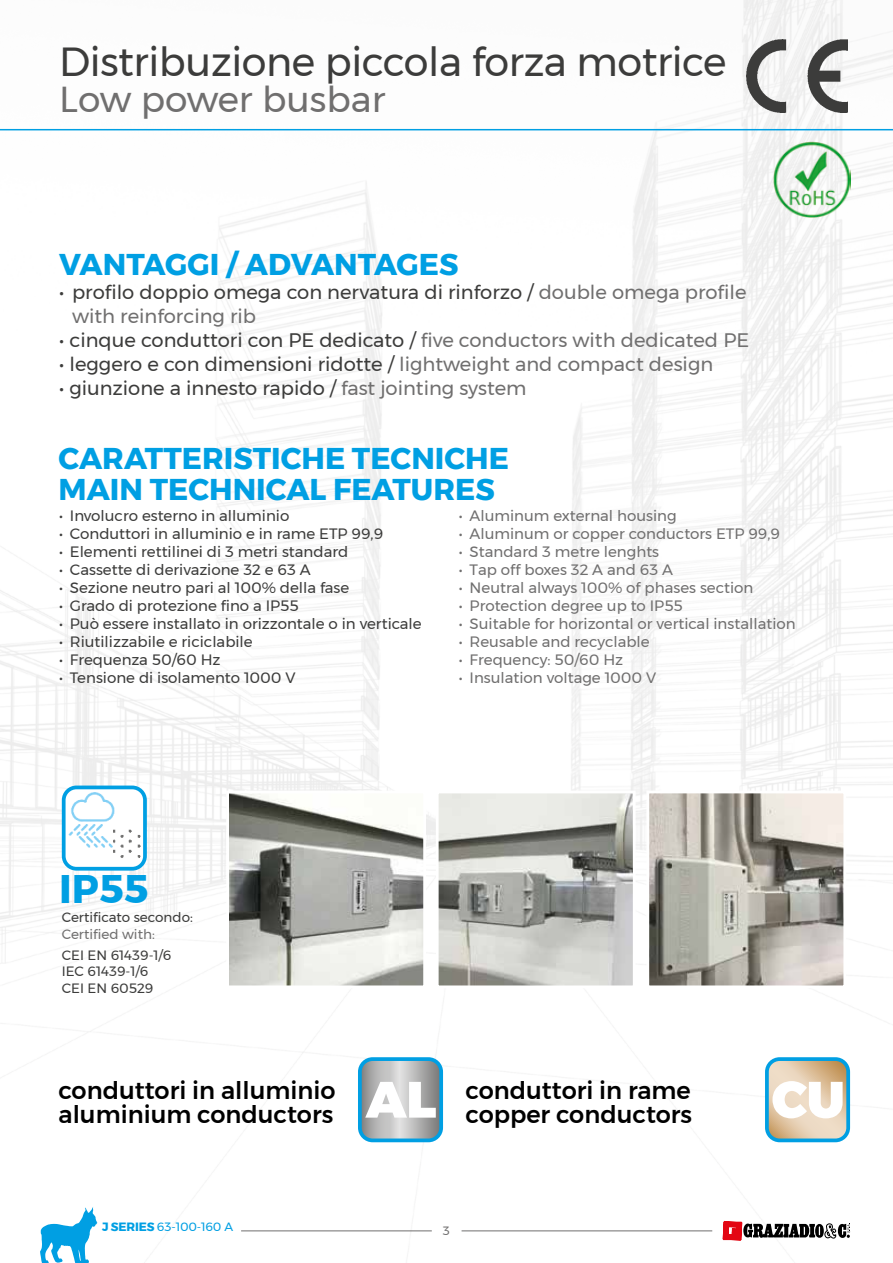
<style>
.page{position:relative;width:893px;height:1263px;background:#fff}
.page>*{position:absolute;margin:0;border:0;box-sizing:border-box;transform-origin:0 0}
.t1{font:40.5px "Montserrat";letter-spacing:-.01em;color:#3c3c3b}
.t2{font:700 39.75px "Montserrat";color:#009fe3}
.t3{font:36px "Montserrat";color:#706f6f}
.t4{font:700 30px/31px "Montserrat";color:#009fe3}
.t5{font:500 24px/24px "Montserrat";color:#000}
.t6{font:19.5px/24px "Montserrat";color:#3c3c3b}
.t7{font:15px "Montserrat";color:#3c3c3b}
.t8{font:15px "Montserrat";color:#706f6f}
.t9{font:13.5px/16.5px "Montserrat";color:#3c3c3b}
.t10{font:13.5px "Montserrat";color:#706f6f}
.t11{font:12px "Montserrat";letter-spacing:-.01em;color:#009fe3}
.t12{font:12px "Montserrat";color:#706f6f}
.s1{color:#706f6f}
.s2{font-weight:700}
</style>
<div class="page">
<img style="left:0;top:0;width:893px;height:1263px">
<div style="left:64px;top:787px;width:81px;height:82px;background:#fff;border-radius:13px"></div>
<div style="left:62px;top:785px;width:85px;height:86px;border:4px solid #009fe3;border-radius:13px"></div>
<img style="left:113px;top:829px;width:27px;height:29px">
<img style="left:67px;top:788px;width:54px;height:64px">
<img style="left:230px;top:795px;width:192px;height:189px">
<div style="left:226px;top:791px;width:200px;height:197px;border:3px solid #fff"></div>
<img style="left:440px;top:795px;width:192px;height:189px">
<div style="left:436px;top:791px;width:200px;height:197px;border:3px solid #fff"></div>
<img style="left:650px;top:795px;width:192px;height:189px">
<div style="left:646px;top:791px;width:200px;height:197px;border:3px solid #fff"></div>
<div style="left:358px;top:1057px;width:85px;height:85px;border:4px solid #009fe3;border-radius:13px"></div>
<svg style="left:360px;top:1059px;width:81px;height:81px"></svg>
<div style="left:765px;top:1057px;width:85px;height:85px;border:4px solid #009fe3;border-radius:13px"></div>
<svg style="left:767px;top:1059px;width:81px;height:81px"></svg>
<hr style="left:0;top:129px;width:893px;height:1px;background:#009fe3">
<img style="left:746px;top:40px;width:101px;height:72px">
<img style="left:774px;top:142px;width:76px;height:75px">
<h1 class="t1" style="left:59px;top:31px;width:669px">Distribuzione piccola forza motrice</h1>
<h3 class="t3" style="left:59px;top:72px;width:328px">Low power busbar</h3>
<h3 class="t4" style="left:59px;top:248px;width:401px">VANTAGGI / ADVANTAGES</h3>
<h3 class="t6" style="left:72px;top:279px;width:676px;text-indent:-13px">• profilo doppio omega con nervatura di rinforzo / <span class="s1">double omega profile with reinforcing rib</span></h3>
<h3 class="t6" style="left:59px;top:327px;width:691px">• cinque conduttori con PE dedicato / <span class="s1">five conductors with dedicated PE</span></h3>
<h3 class="t6" style="left:59px;top:351px;width:655px">• leggero e con dimensioni ridotte / <span class="s1">lightweight and compact design</span></h3>
<h3 class="t6" style="left:59px;top:375px;width:469px">• giunzione a innesto rapido / <span class="s1">fast jointing system</span></h3>
<h3 class="t4" style="left:59px;top:442px;width:452px">CARATTERISTICHE TECNICHE<br>MAIN TECHNICAL FEATURES</h3>
<p class="t7" style="left:59px;top:505px;width:232px">• Involucro esterno in alluminio</p>
<p class="t7" style="left:59px;top:523px;width:325px">• Conduttori in alluminio e in rame ETP 99,9</p>
<p class="t7" style="left:59px;top:541px;width:291px">• Elementi rettilinei di 3 metri standard</p>
<p class="t7" style="left:59px;top:559px;width:253px">• Cassette di derivazione 32 e 63 A</p>
<p class="t7" style="left:59px;top:577px;width:291px">• Sezione neutro pari al 100% della fase</p>
<p class="t7" style="left:59px;top:595px;width:241px">• Grado di protezione fino a IP55</p>
<p class="t7" style="left:59px;top:613px;width:364px">• Può essere installato in orizzontale o in verticale</p>
<p class="t7" style="left:59px;top:631px;width:195px">• Riutilizzabile e riciclabile</p>
<p class="t7" style="left:59px;top:649px;width:163px">• Frequenza 50/60 Hz</p>
<p class="t7" style="left:59px;top:667px;width:238px">• Tensione di isolamento 1000 V</p>
<p class="t8" style="left:459px;top:505px;width:219px">• Aluminum external housing</p>
<p class="t8" style="left:459px;top:523px;width:322px">• Aluminum or copper conductors ETP 99,9</p>
<p class="t8" style="left:459px;top:541px;width:202px">• Standard 3 metre lenghts</p>
<p class="t8" style="left:459px;top:559px;width:216px">• Tap off boxes 32 A and 63 A</p>
<p class="t8" style="left:459px;top:577px;width:296px">• Neutral always 100% of phases section</p>
<p class="t8" style="left:459px;top:595px;width:225px">• Protection degree up to IP55</p>
<p class="t8" style="left:459px;top:613px;width:338px">• Suitable for horizontal or vertical installation</p>
<p class="t8" style="left:459px;top:631px;width:192px">• Reusable and recyclable</p>
<p class="t8" style="left:459px;top:649px;width:166px">• Frequency: 50/60 Hz</p>
<p class="t8" style="left:459px;top:667px;width:199px">• Insulation voltage 1000 V</p>
<h2 class="t2" style="left:59px;top:857px;width:91px">IP55</h2>
<p class="t9" style="left:62px;top:909px;width:133px">Certificato secondo:</p>
<p class="t10" style="left:62px;top:924px;width:95px">Certified with:</p>
<p class="t9" style="left:62px;top:946px;width:111px">CEI EN 61439-1/6<br>IEC 61439-1/6<br>CEI EN 60529</p>
<h3 class="t5" style="left:59px;top:1079px;width:278px">conduttori in alluminio aluminium conductors</h3>
<h3 class="t5" style="left:466px;top:1079px;width:228px">conduttori in rame copper conductors</h3>
<p class="t11" style="left:102px;top:1217px;width:133px"><span class="s2">J SERIES</span> 63-100-160 A</p>
<p class="t12" style="left:443px;top:1221px;width:9px">3</p>
</div>
